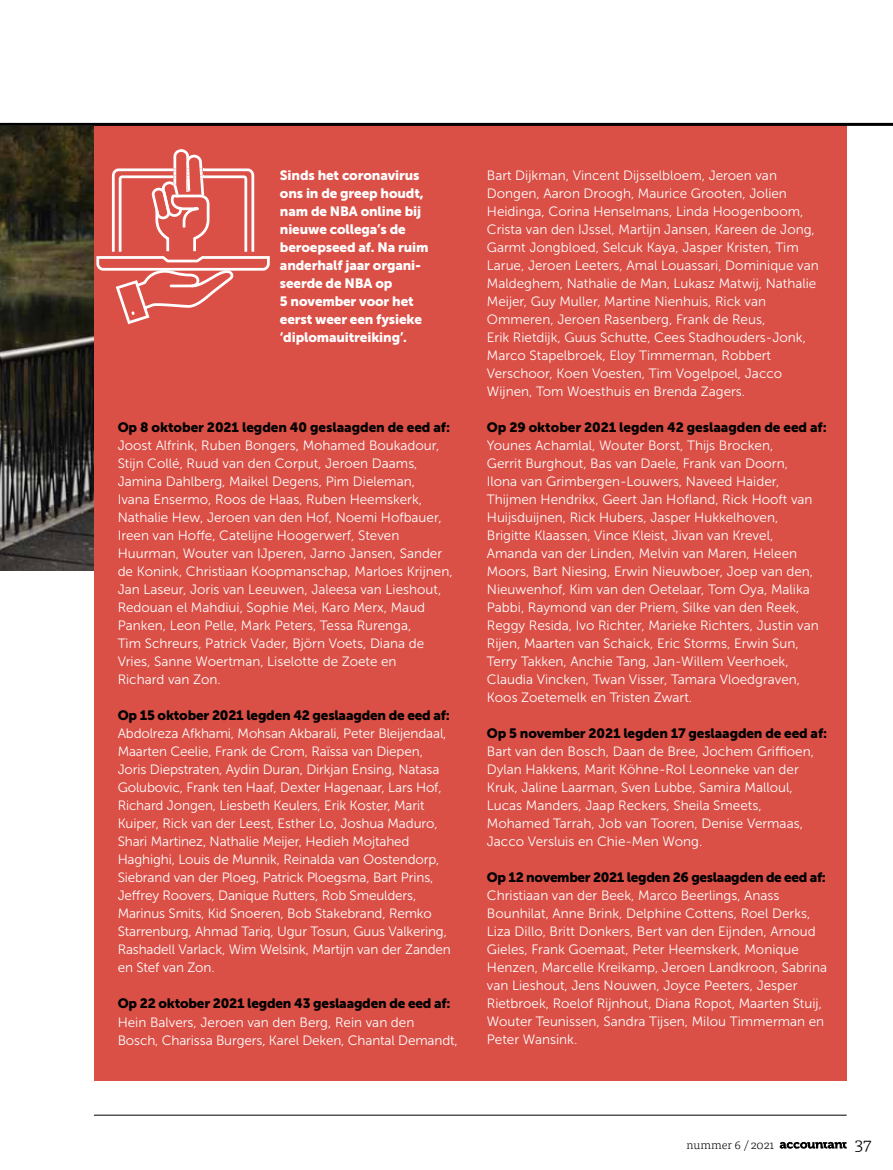
<style>
.page{position:relative;width:893px;height:1170px;background:#fff}
.page>*{position:absolute;margin:0;border:0;box-sizing:border-box;transform-origin:0 0}
.t1{font:300 18px "Tisa Pro";color:#000}
.t2{font:13.5px/18px "Museo Sans 300";color:#fff}
.t3{font:13.5px "Museo Sans 900";letter-spacing:-.015em;color:#000}
.t4{font:13.5px/18px "Museo Sans 900";letter-spacing:-.01em;color:#fff}
.t5{font:300 12px "Tisa Pro";color:#000}
</style>
<div class="page">
<div style="left:94px;top:125px;width:753px;height:955px;background:#da4f46"></div>
<svg style="left:96px;top:149px;width:174px;height:175px"></svg>
<img style="left:0;top:126px;width:94px;height:444px">
<hr style="left:0;top:123px;width:893px;height:3px;background:#000">
<svg style="left:780px;top:1141px;width:67px;height:7px"></svg>
<hr style="left:94px;top:1114px;width:753px;height:1px;background:#000">
<p class="t4" style="left:280px;top:166px;width:150px">Sinds het coronavirus ons in de greep houdt, nam de NBA online bij nieuwe collega’s de beroepseed af. Na ruim anderhalf jaar organi&shy;seerde de NBA op<br>5 november voor het eerst weer een fysieke ‘diplomauitreiking’.</p>
<p class="t2" style="left:487px;top:166px;width:333px">Bart Dijkman, Vincent Dijsselbloem, Jeroen van Dongen, Aaron Droogh, Maurice Grooten, Jolien Heidinga, Corina Henselmans, Linda Hoogenboom, Crista van den IJssel, Martijn Jansen, Kareen de Jong, Garmt Jongbloed, Selcuk Kaya, Jasper Kristen, Tim Larue, Jeroen Leeters, Amal Louassari, Dominique van Maldeghem, Nathalie de Man, Lukasz Matwij, Nathalie Meijer, Guy Muller, Martine Nienhuis, Rick van Ommeren, Jeroen Rasenberg, Frank de Reus,<br>Erik Rietdijk, Guus Schutte, Cees Stadhouders-Jonk, Marco Stapelbroek, Eloy Timmerman, Robbert Verschoor, Koen Voesten, Tim Vogelpoel, Jacco Wijnen, Tom Woesthuis en Brenda Zagers.</p>
<p class="t3" style="left:487px;top:420px;width:341px">Op 29 oktober 2021 legden 42 geslaagden de eed af:</p>
<p class="t2" style="left:487px;top:436px;width:333px">Younes Achamlal, Wouter Borst, Thijs Brocken,<br>Gerrit Burghout, Bas van Daele, Frank van Doorn, Ilona van Grimbergen-Louwers, Naveed Haider, Thijmen Hendrikx, Geert Jan Hofland, Rick Hooft van Huijsduijnen, Rick Hubers, Jasper Hukkelhoven, Brigitte Klaassen, Vince Kleist, Jivan van Krevel, Amanda van der Linden, Melvin van Maren, Heleen Moors, Bart Niesing, Erwin Nieuwboer, Joep van den, Nieuwenhof, Kim van den Oetelaar, Tom Oya, Malika Pabbi, Raymond van der Priem, Silke van den Reek, Reggy Resida, Ivo Richter, Marieke Richters, Justin van Rijen, Maarten van Schaick, Eric Storms, Erwin Sun, Terry Takken, Anchie Tang, Jan-Willem Veerhoek, Claudia Vincken, Twan Visser, Tamara Vloedgraven, Koos Zoetemelk en Tristen Zwart.</p>
<p class="t3" style="left:487px;top:725px;width:342px">Op 5 november 2021 legden 17 geslaagden de eed af:</p>
<p class="t2" style="left:487px;top:742px;width:329px">Bart van den Bosch, Daan de Bree, Jochem Griffioen, Dylan Hakkens, Marit Köhne-Rol Leonneke van der Kruk, Jaline Laarman, Sven Lubbe, Samira Malloul, Lucas Manders, Jaap Reckers, Sheila Smeets, Mohamed Tarrah, Job van Tooren, Denise Vermaas, Jacco Versluis en Chie-Men Wong.</p>
<p class="t3" style="left:487px;top:869px;width:340px">Op 12 november 2021 legden 26 geslaagden de eed af:</p>
<p class="t2" style="left:487px;top:886px;width:342px">Christiaan van der Beek, Marco Beerlings, Anass Bounhilat, Anne Brink, Delphine Cottens, Roel Derks, Liza Dillo, Britt Donkers, Bert van den Eijnden, Arnoud Gieles, Frank Goemaat, Peter Heemskerk, Monique Henzen, Marcelle Kreikamp, Jeroen Landkroon, Sabrina van Lieshout, Jens Nouwen, Joyce Peeters, Jesper Rietbroek, Roelof Rijnhout, Diana Ropot, Maarten Stuij, Wouter Teunissen, Sandra Tijsen, Milou Timmerman en Peter Wansink.</p>
<p class="t3" style="left:118px;top:420px;width:334px">Op 8 oktober 2021 legden 40 geslaagden de eed af:</p>
<p class="t2" style="left:118px;top:436px;width:336px">Joost Alfrink, Ruben Bongers, Mohamed Boukadour, Stijn Collé, Ruud van den Corput, Jeroen Daams, Jamina Dahlberg, Maikel Degens, Pim Dieleman,<br>Ivana Ensermo, Roos de Haas, Ruben Heemskerk, Nathalie Hew, Jeroen van den Hof, Noemi Hofbauer, Ireen van Hoffe, Catelijne Hoogerwerf, Steven Huurman, Wouter van IJperen, Jarno Jansen, Sander de Konink, Christiaan Koopmanschap, Marloes Krijnen, Jan Laseur, Joris van Leeuwen, Jaleesa van Lieshout, Redouan el Mahdiui, Sophie Mei, Karo Merx, Maud Panken, Leon Pelle, Mark Peters, Tessa Rurenga,<br>Tim Schreurs, Patrick Vader, Björn Voets, Diana de Vries, Sanne Woertman, Liselotte de Zoete en<br>Richard van Zon.</p>
<p class="t3" style="left:118px;top:708px;width:334px">Op 15 oktober 2021 legden 42 geslaagden de eed af:</p>
<p class="t2" style="left:118px;top:724px;width:335px">Abdolreza Afkhami, Mohsan Akbarali, Peter Bleijendaal, Maarten Ceelie, Frank de Crom, Raïssa van Diepen, Joris Diepstraten, Aydin Duran, Dirkjan Ensing, Natasa Golubovic, Frank ten Haaf, Dexter Hagenaar, Lars Hof, Richard Jongen, Liesbeth Keulers, Erik Koster, Marit Kuiper, Rick van der Leest, Esther Lo, Joshua Maduro, Shari Martinez, Nathalie Meijer, Hedieh Mojtahed Haghighi, Louis de Munnik, Reinalda van Oostendorp, Siebrand van der Ploeg, Patrick Ploegsma, Bart Prins, Jeffrey Roovers, Danique Rutters, Rob Smeulders, Marinus Smits, Kid Snoeren, Bob Stakebrand, Remko Starrenburg, Ahmad Tariq, Ugur Tosun, Guus Valkering, Rashadell Varlack, Wim Welsink, Martijn van der Zanden en Stef van Zon.</p>
<p class="t3" style="left:118px;top:995px;width:334px">Op 22 oktober 2021 legden 43 geslaagden de eed af:</p>
<p class="t2" style="left:118px;top:1012px;width:342px">Hein Balvers, Jeroen van den Berg, Rein van den<br>Bosch, Charissa Burgers, Karel Deken, Chantal Demandt,</p>
<p class="t5" style="left:686px;top:1135px;width:89px">nummer 6 / 2021</p>
<h1 class="t1" style="left:855px;top:1130px;width:19px">37</h1>
</div>
